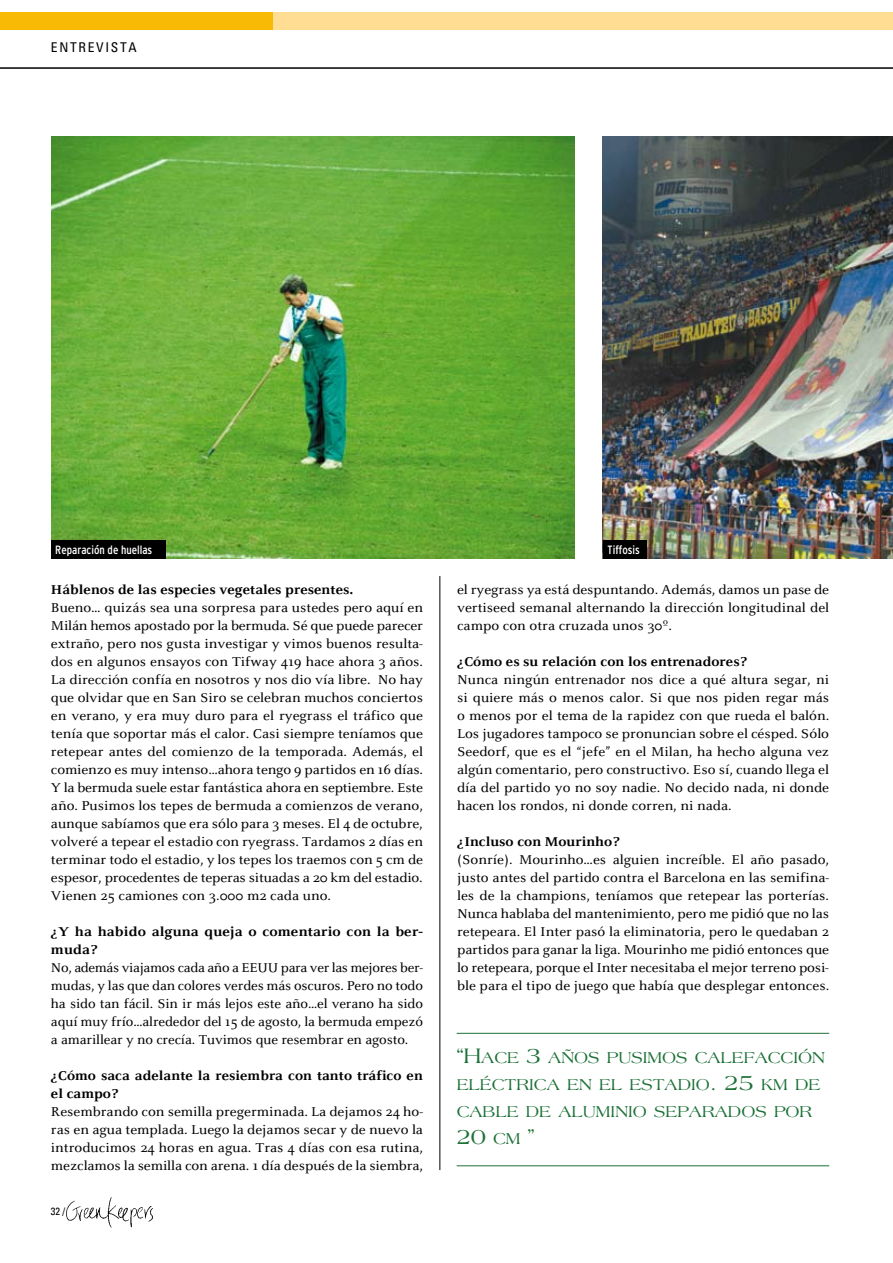
<style>
.page{position:relative;width:893px;height:1263px;background:#fff}
.page>*{position:absolute;margin:0;border:0;box-sizing:border-box;transform-origin:0 0}
.t1{font:22.5px "Americana Std";color:#1c7137}
.t2{font:16.8px/27px "Americana Std";color:#1c7137}
.t3{font:13.5px/18px "Celeste ST";color:#000;text-align:justify}
.t4{font:700 13.5px/18px "Celeste ST";color:#000}
.t5{font:condensed 13.5px "Univers LT Std";letter-spacing:.125em;color:#000}
.t6{font:condensed 12px "Interstate";color:#fff}
.t7{font:condensed 10.5px "Univers LT Std";color:#000}
.s1{font-size:22.5px}
.s2{font-size:16.8px}
</style>
<div class="page">
<div style="left:0;top:13px;width:893px;height:17px;background:#ffdd92"></div>
<div style="left:0;top:13px;width:272px;height:17px;background:#f9ba05"></div>
<hr style="left:0;top:67px;width:893px;height:2px;background:#000">
<img style="left:51px;top:136px;width:523px;height:422px">
<img style="left:602px;top:136px;width:291px;height:422px">
<img style="left:66px;top:1197px;width:87px;height:31px">
<hr style="left:440px;top:576px;width:1px;height:594px;background:#000">
<hr style="left:457px;top:1033px;width:372px;height:1px;background:#1c7137">
<hr style="left:457px;top:1165px;width:372px;height:1px;background:#1c7137">
<div style="left:51px;top:540px;width:115px;height:18px;background:#000"></div>
<div style="left:603px;top:540px;width:44px;height:18px;background:#000"></div>
<p class="t5" style="left:51px;top:39px;width:87px">ENTREVISTA</p>
<p class="t6" style="left:55px;top:543px;width:99px">Reparación de huellas</p>
<p class="t6" style="left:608px;top:543px;width:34px">Tiffosis</p>
<p class="t4" style="left:51px;top:581px;width:304px">Háblenos de las especies vegetales presentes.</p>
<p class="t3" style="left:51px;top:599px;width:374px">Bueno… quizás sea una sorpresa para ustedes pero aquí en Milán hemos apostado por la bermuda. Sé que puede parecer extraño, pero nos gusta investigar y vimos buenos resulta&shy;dos en algunos ensayos con Tifway 419 hace ahora 3 años.<br>La dirección confía en nosotros y nos dio vía libre. No hay que olvidar que en San Siro se celebran muchos conciertos en verano, y era muy duro para el ryegrass el tráfico que tenía que soportar más el calor. Casi siempre teníamos que retepear antes del comienzo de la temporada. Además, el comienzo es muy intenso…ahora tengo 9 partidos en 16 días.<br>Y la bermuda suele estar fantástica ahora en septiembre. Este año. Pusimos los tepes de bermuda a comienzos de verano, aunque sabíamos que era sólo para 3 meses. El 4 de octubre, volveré a tepear el estadio con ryegrass. Tardamos 2 días en terminar todo el estadio, y los tepes los traemos con 5 cm de espesor, procedentes de teperas situadas a 20 km del estadio.<br>Vienen 25 camiones con 3.000 m2 cada uno.</p>
<p class="t4" style="left:51px;top:923px;width:374px">¿Y ha habido alguna queja o comentario con la ber&shy;muda?</p>
<p class="t3" style="left:51px;top:959px;width:374px">No, además viajamos cada año a EEUU para ver las mejores ber&shy;mudas, y las que dan colores verdes más oscuros. Pero no todo ha sido tan fácil. Sin ir más lejos este año…el verano ha sido aquí muy frío…alrededor del 15 de agosto, la bermuda empezó a amarillear y no crecía. Tuvimos que resembrar en agosto.</p>
<p class="t4" style="left:51px;top:1067px;width:374px">¿Cómo saca adelante la resiembra con tanto tráfico en el campo?</p>
<p class="t3" style="left:51px;top:1103px;width:374px">Resembrando con semilla pregerminada. La dejamos 24 ho&shy;ras en agua templada. Luego la dejamos secar y de nuevo la introducimos 24 horas en agua. Tras 4 días con esa rutina, mezclamos la semilla con arena. 1 día después de la siembra,</p>
<p class="t7" style="left:51px;top:1204px;width:16px">32 /</p>
<p class="t3" style="left:457px;top:581px;width:374px">el ryegrass ya está despuntando. Además, damos un pase de vertiseed semanal alternando la dirección longitudinal del campo con otra cruzada unos 30º.</p>
<p class="t4" style="left:457px;top:653px;width:291px">¿Cómo es su relación con los entrenadores?</p>
<p class="t3" style="left:457px;top:671px;width:374px">Nunca ningún entrenador nos dice a qué altura segar, ni si quiere más o menos calor. Si que nos piden regar más o menos por el tema de la rapidez con que rueda el balón.<br>Los jugadores tampoco se pronuncian sobre el césped. Sólo Seedorf, que es el “jefe” en el Milan, ha hecho alguna vez algún comentario, pero constructivo. Eso sí, cuando llega el día del partido yo no soy nadie. No decido nada, ni donde hacen los rondos, ni donde corren, ni nada.</p>
<p class="t4" style="left:457px;top:833px;width:164px">¿Incluso con Mourinho?</p>
<p class="t3" style="left:457px;top:851px;width:374px">(Sonríe). Mourinho…es alguien increíble. El año pasado, justo antes del partido contra el Barcelona en las semifina&shy;les de la champions, teníamos que retepear las porterías.<br>Nunca hablaba del mantenimiento, pero me pidió que no las retepeara. El Inter pasó la eliminatoria, pero le quedaban 2 partidos para ganar la liga. Mourinho me pidió entonces que lo retepeara, porque el Inter necesitaba el mejor terreno posi&shy;ble para el tipo de juego que había que desplegar entonces.</p>
<p class="t2" style="left:457px;top:1044px;width:370px"><span class="s1">“H</span>ACE <span class="s1">3</span> AÑOS PUSIMOS CALEFACCIÓN<br>ELÉCTRICA EN EL ESTADIO<span class="s1">. 25</span> KM DE<br>CABLE DE ALUMINIO SEPARADOS POR</p>
<h1 class="t1" style="left:457px;top:1124px;width:79px">20 <span class="s2">CM</span> ”</h1>
</div>
